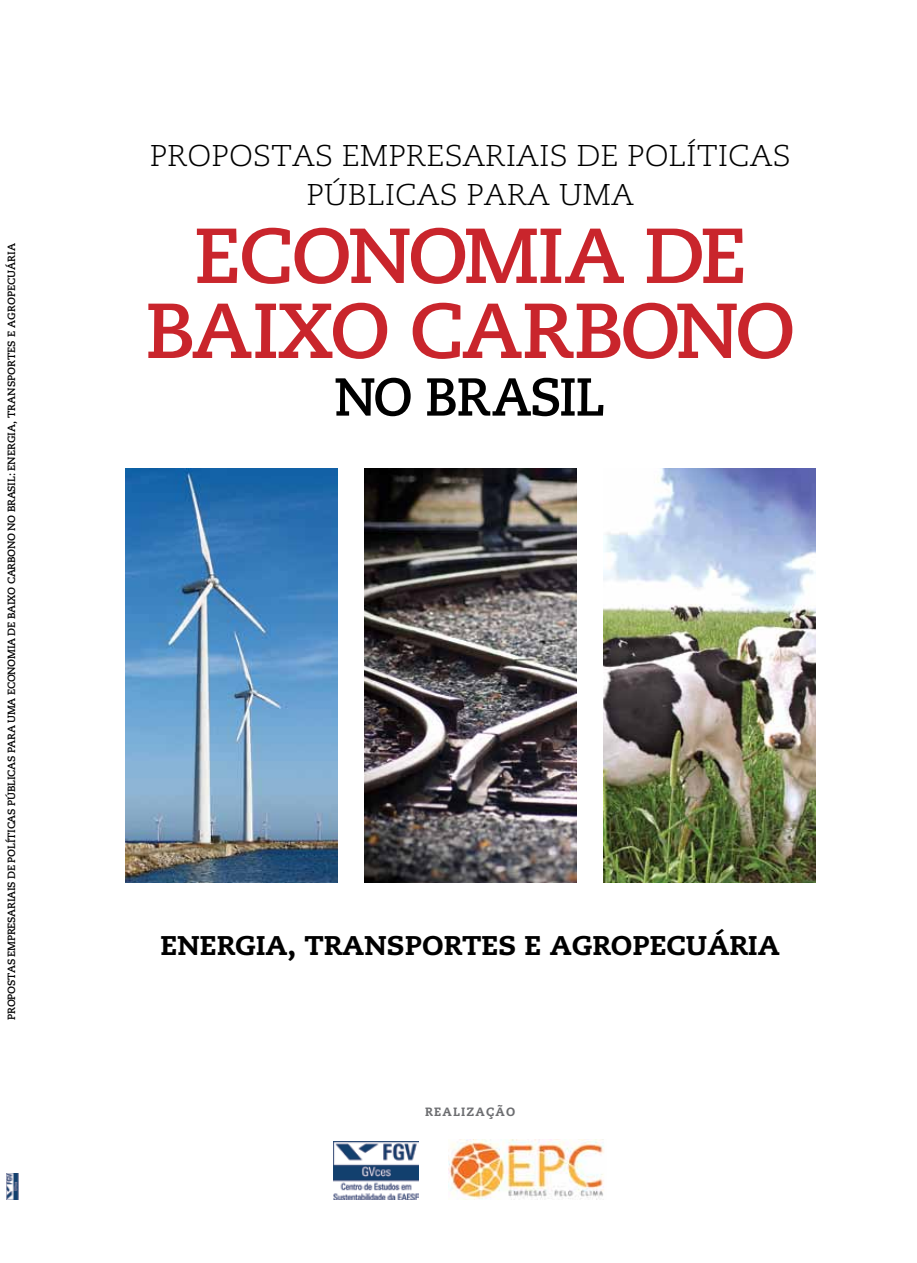
<style>
.page{position:relative;width:917px;height:1263px;background:#fff}
.page>*{position:absolute;margin:0;border:0;box-sizing:border-box;transform-origin:0 0}
.t1{font:700 77.7px/75px "Caecilia LT Std";letter-spacing:-.04em;color:#c9252c;text-align:center}
.t2{font:700 53.25px "Caecilia LT Std";letter-spacing:-.03em;color:#000}
.t3{font:300 30px/39px "Caecilia LT Std";color:#000;text-align:center;scale:1.05 1}
.t4{font:800 27px "Caecilia LT Std";color:#000;scale:1.05 1}
.t5{font:800 12px "Caecilia LT Std";letter-spacing:.1em;color:#6d6e71}
.t6{font:700 10.5px "Caecilia LT Std";letter-spacing:-.03em;color:#000}
</style>
<div class="page">
<img style="left:125px;top:468px;width:212px;height:414px">
<img style="left:364px;top:468px;width:212px;height:414px">
<img style="left:603px;top:468px;width:212px;height:414px">
<img style="left:448px;top:1139px;width:156px;height:60px">
<img style="left:333px;top:1141px;width:85px;height:58px">
<img style="left:6px;top:1174px;width:12px;height:25px">
<p class="t6" style="left:5px;top:1020px;width:778px;rotate:-90deg">PROPOSTAS EMPRESARIAIS DE POLÍTICAS PÚBLICAS PARA UMA ECONOMIA DE BAIXO CARBONO NO BRASIL: ENERGIA, TRANSPORTES E AGROPECUÁRIA</p>
<h3 class="t3" style="left:150px;top:136px;width:612px">PROPOSTAS EMPRESARIAIS DE POLÍTICAS<br>PÚBLICAS PARA UMA</h3>
<h1 class="t1" style="left:145px;top:220px;width:651px">ECONOMIA DE<br>BAIXO CARBONO</h1>
<h2 class="t2" style="left:334px;top:366px;width:274px">NO BRASIL</h2>
<h3 class="t4" style="left:160px;top:928px;width:268px">ENERGIA, TRANSPORTE</h3>
<h3 class="t4" style="left:498px;top:928px;width:109px">S E AGROP</h3>
<h3 class="t4" style="left:649px;top:928px;width:126px">ECUÁRIA</h3>
<p class="t5" style="left:425px;top:1104px;width:91px">REALIZAÇÃO</p>
</div>
